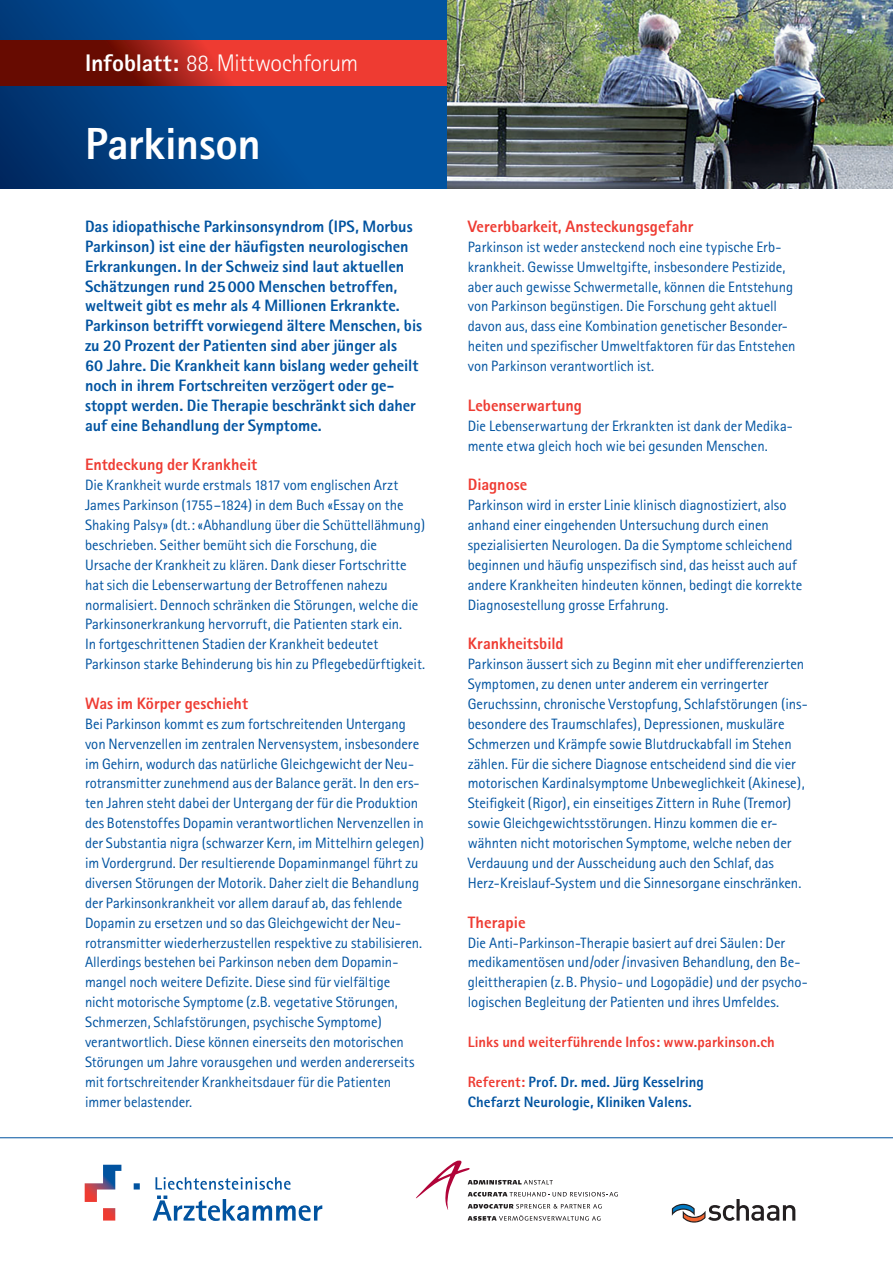
<style>
.page{position:relative;width:893px;height:1263px;background:#fff}
.page>*{position:absolute;margin:0;border:0;box-sizing:border-box;transform-origin:0 0}
.t1{font:800 45px "Rotis Sans Serif";letter-spacing:-.01em;color:#fff}
.t2{font:300 24px "Rotis Sans Serif";letter-spacing:-.01em;color:#fff}
.t3{font:800 16.5px/20px "Rotis Sans Serif";color:#0153a0}
.t4{font:800 16.5px "Rotis Sans Serif";color:#ee3b32}
.t5{font:15px/19.8px "Rotis Sans Serif";color:#0153a0}
.t6{font:800 15px/19.8px "Rotis Sans Serif";letter-spacing:.005em;color:#0153a0}
.t7{font:800 15px "Rotis Sans Serif";letter-spacing:.005em;color:#ee3b32}
.s1{font-weight:800}
.s2{color:#ee3b32}
</style>
<div class="page">
<svg style="left:85px;top:1165px;width:36px;height:37px"></svg>
<svg style="left:134px;top:1183px;width:6px;height:6px"></svg>
<svg style="left:103px;top:1208px;width:12px;height:12px"></svg>
<svg style="left:153px;top:1177px;width:169px;height:44px"></svg>
<svg style="left:416px;top:1160px;width:202px;height:61px"></svg>
<svg style="left:672px;top:1199px;width:123px;height:23px"></svg>
<img style="left:446px;top:0;width:447px;height:188px">
<svg style="left:0;top:0;width:446px;height:188px;background:#03488e"></svg>
<svg style="left:0;top:41px;width:446px;height:44px;background:#b9281f"></svg>
<hr style="left:0;top:1137px;width:893px;height:1px;background:#0153a0">
<h2 class="t2" style="left:85px;top:49px;width:275px"><span class="s1">Infoblatt:</span> 88.Mittwochforum</h2>
<h1 class="t1" style="left:85px;top:115px;width:177px">Parkinson</h1>
<p class="t3" style="left:85px;top:216px;width:339px">Das idiopathische Parkinsonsyndrom (IPS, Morbus Parkinson) ist eine der häufigsten neurologischen Erkrankungen. In der Schweiz sind laut aktuellen Schätzungen rund 25000 Menschen betroffen, weltweit gibt es mehr als 4 Millionen Erkrankte.<br>Parkinson betrifft vorwiegend ältere Menschen, bis zu 20 Prozent der Patienten sind aber jünger als<br>60 Jahre. Die Krankheit kann bislang weder geheilt noch in ihrem Fortschreiten verzögert oder ge&shy;stoppt werden. Die Therapie beschränkt sich daher auf eine Behandlung der Symptome.</p>
<p class="t4" style="left:85px;top:454px;width:174px">Entdeckung der Krankheit</p>
<p class="t5" style="left:85px;top:475px;width:342px">Die Krankheit wurde erstmals 1817 vom englischen Arzt James Parkinson (1755–1824) in dem Buch «Essay on the Shaking Palsy» (dt.: «Abhandlung über die Schüttellähmung) beschrieben. Seither bemüht sich die Forschung, die Ursache der Krankheit zu klären. Dank dieser Fortschritte hat sich die Lebenserwartung der Betroffenen nahezu normalisiert. Dennoch schränken die Störungen, welche die Parkinsonerkrankung hervorruft, die Patienten stark ein.<br>In fortgeschrittenen Stadien der Krankheit bedeutet Parkinson starke Behinderung bis hin zu Pflegebedürftigkeit.</p>
<p class="t4" style="left:85px;top:693px;width:164px">Was im Körper geschieht</p>
<p class="t5" style="left:85px;top:714px;width:341px">Bei Parkinson kommt es zum fortschreitenden Untergang von Nervenzellen im zentralen Nervensystem, insbesondere im Gehirn, wodurch das natürliche Gleichgewicht der Neu&shy;rotransmitter zunehmend aus der Balance gerät. In den ers&shy;ten Jahren steht dabei der Untergang der für die Produktion des Botenstoffes Dopamin verantwortlichen Nervenzellen in der Substantia nigra (schwarzer Kern, im Mittelhirn gelegen) im Vordergrund. Der resultierende Dopaminmangel führt zu diversen Störungen der Motorik. Daher zielt die Behandlung der Parkinsonkrankheit vor allem darauf ab, das fehlende Dopamin zu ersetzen und so das Gleichgewicht der Neu&shy;rotransmitter wiederherzustellen respektive zu stabilisieren.<br>Allerdings bestehen bei Parkinson neben dem Dopamin&shy;mangel noch weitere Defizite. Diese sind für vielfältige<br>nicht motorische Symptome (z.B. vegetative Störungen, Schmerzen, Schlafstörungen, psychische Symptome) verantwortlich. Diese können einerseits den motorischen Störungen um Jahre vorausgehen und werden andererseits mit fortschreitender Krankheitsdauer für die Patienten immer belastender.</p>
<p class="t4" style="left:468px;top:216px;width:227px">Vererbbarkeit, Ansteckungsgefahr</p>
<p class="t5" style="left:468px;top:237px;width:329px">Parkinson ist weder ansteckend noch eine typische Erb&shy;krankheit. Gewisse Umweltgifte, insbesondere Pestizide, aber auch gewisse Schwermetalle, können die Entstehung von Parkinson begünstigen. Die Forschung geht aktuell davon aus, dass eine Kombination genetischer Besonder&shy;heiten und spezifischer Umweltfaktoren für das Entstehen von Parkinson verantwortlich ist.</p>
<p class="t4" style="left:468px;top:395px;width:116px">Lebenserwartung</p>
<p class="t5" style="left:468px;top:416px;width:327px">Die Lebenserwartung der Erkrankten ist dank der Medika&shy;mente etwa gleich hoch wie bei gesunden Menschen.</p>
<p class="t4" style="left:468px;top:474px;width:61px">Diagnose</p>
<p class="t5" style="left:468px;top:495px;width:336px">Parkinson wird in erster Linie klinisch diagnostiziert, also anhand einer eingehenden Untersuchung durch einen spezialisierten Neurologen. Da die Symptome schleichend beginnen und häufig unspezifisch sind, das heisst auch auf andere Krankheiten hindeuten können, bedingt die korrekte Diagnosestellung grosse Erfahrung.</p>
<p class="t4" style="left:468px;top:633px;width:97px">Krankheitsbild</p>
<p class="t5" style="left:468px;top:654px;width:341px">Parkinson äussert sich zu Beginn mit eher undifferenzierten Symptomen, zu denen unter anderem ein verringerter Geruchssinn, chronische Verstopfung, Schlafstörungen (ins&shy;besondere des Traumschlafes), Depressionen, muskuläre Schmerzen und Krämpfe sowie Blutdruckabfall im Stehen zählen. Für die sichere Diagnose entscheidend sind die vier motorischen Kardinalsymptome Unbeweglichkeit (Akinese), Steifigkeit (Rigor), ein einseitiges Zittern in Ruhe (Tremor) sowie Gleichgewichtsstörungen. Hinzu kommen die er&shy;wähnten nicht motorischen Symptome, welche neben der Verdauung und der Ausscheidung auch den Schlaf, das Herz-Kreislauf-System und die Sinnesorgane einschränken.</p>
<p class="t4" style="left:468px;top:911px;width:59px">Therapie</p>
<p class="t5" style="left:468px;top:932px;width:342px">Die Anti-Parkinson-Therapie basiert auf drei Säulen: Der medikamentösen und/oder /invasiven Behandlung, den Be&shy;gleittherapien (z.B. Physio- und Logopädie) und der psycho&shy;logischen Begleitung der Patienten und ihres Umfeldes.</p>
<p class="t7" style="left:468px;top:1032px;width:308px">Links und weiterführende Infos: www.parkinson.ch</p>
<p class="t6" style="left:468px;top:1071px;width:238px"><span class="s2">Referent:</span> Prof. Dr. med. Jürg Kesselring<br>Chefarzt Neurologie, Kliniken Valens.</p>
</div>
